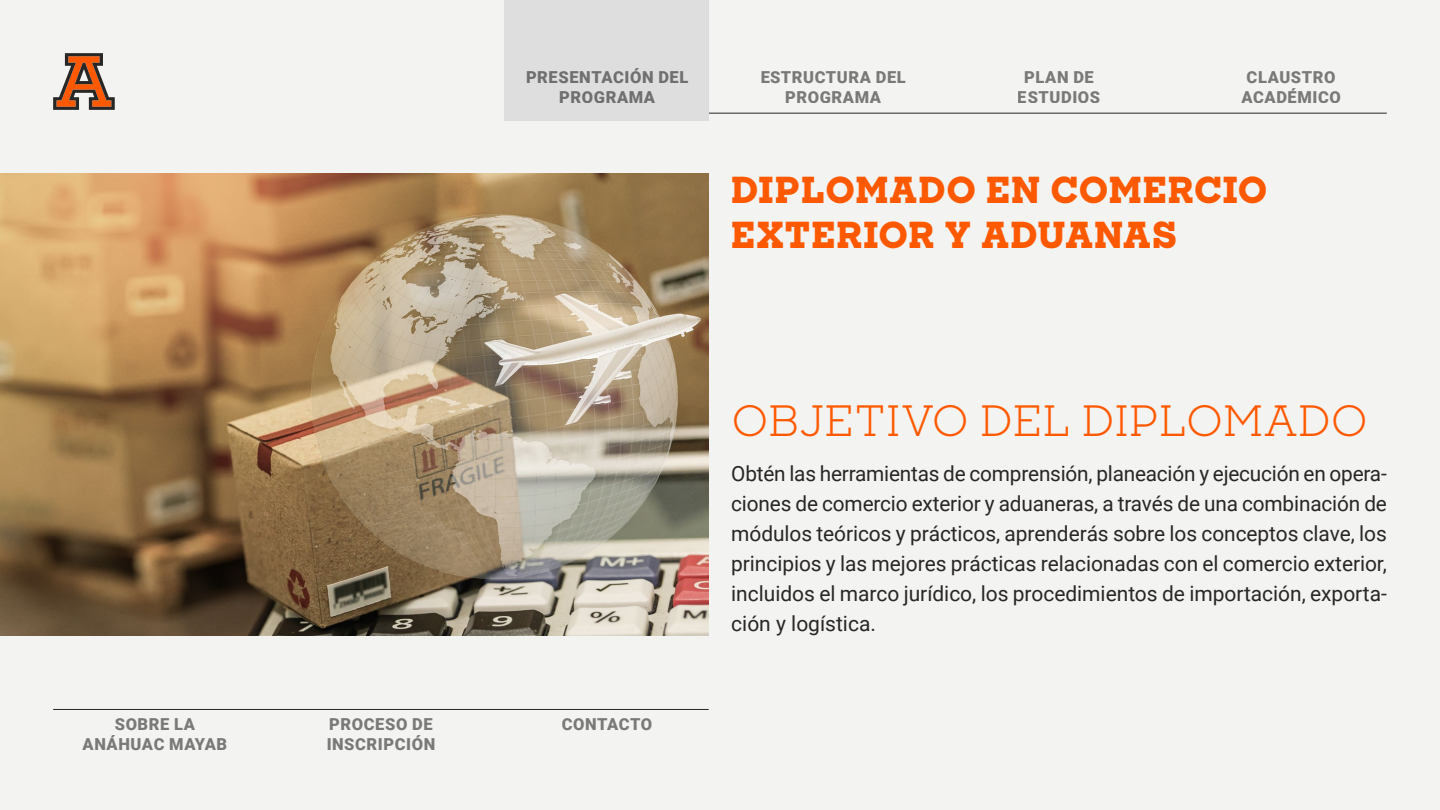
<style>
.page{position:relative;width:1440px;height:810px;background:#f3f3f1}
.page>*{position:absolute;margin:0;border:0;box-sizing:border-box;transform-origin:0 0}
.t1{font:42px "Sharp Slab";letter-spacing:-.01em;color:#ff5900}
.t2{font:800 36px/45px "Sharp Slab";letter-spacing:.015em;color:#ff5900}
.t3{font:21px/30px "Roboto";color:#292626;text-align:justify}
.t4{font:900 16.5px/19.8px "Roboto";letter-spacing:.035em;color:#000;text-align:center}
</style>
<div class="page">
<hr style="left:506px;top:113px;width:881px;height:1px;background:#292626">
<hr style="left:53px;top:709px;width:656px;height:1px;background:#292626">
<img style="left:0;top:173px;width:709px;height:463px">
<div style="left:504px;top:0;width:205px;height:121px;background:#dfdede"></div>
<svg style="left:53px;top:53px;width:62px;height:57px"></svg>
<p class="t4" style="left:83px;top:714px;width:146px">SOBRE LA<br>ANÁHUAC MAYAB</p>
<p class="t4" style="left:327px;top:714px;width:110px;text-align:left">PROCESO DE<br>INSCRIPCIÓN</p>
<p class="t4" style="left:526px;top:66px;width:164px">PRESENTACIÓN DEL<br>PROGRAMA</p>
<p class="t4" style="left:760px;top:66px;width:147px">ESTRUCTURA DEL<br>PROGRAMA</p>
<p class="t4" style="left:1018px;top:66px;width:84px">PLAN DE<br>ESTUDIOS</p>
<p class="t4" style="left:1241px;top:66px;width:101px">CLAUSTRO<br>ACADÉMICO</p>
<h2 class="t2" style="left:731px;top:167px;width:538px">DIPLOMADO EN COMERCIO<br>EXTERIOR Y ADUANAS</h2>
<p class="t4" style="left:562px;top:714px;width:92px">CONTACTO</p>
<h1 class="t1" style="left:731px;top:391px;width:639px">OBJETIVO DEL DIPLOMADO</h1>
<p class="t3" style="left:731px;top:457px;width:657px">Obtén las herramientas de comprensión, planeación y ejecución en opera&shy;ciones de comercio exterior y aduaneras, a través de una combinación de módulos teóricos y prácticos, aprenderás sobre los conceptos clave, los principios y las mejores prácticas relacionadas con el comercio exterior, incluidos el marco jurídico, los procedimientos de importación, exporta&shy;ción y logística.</p>
</div>
